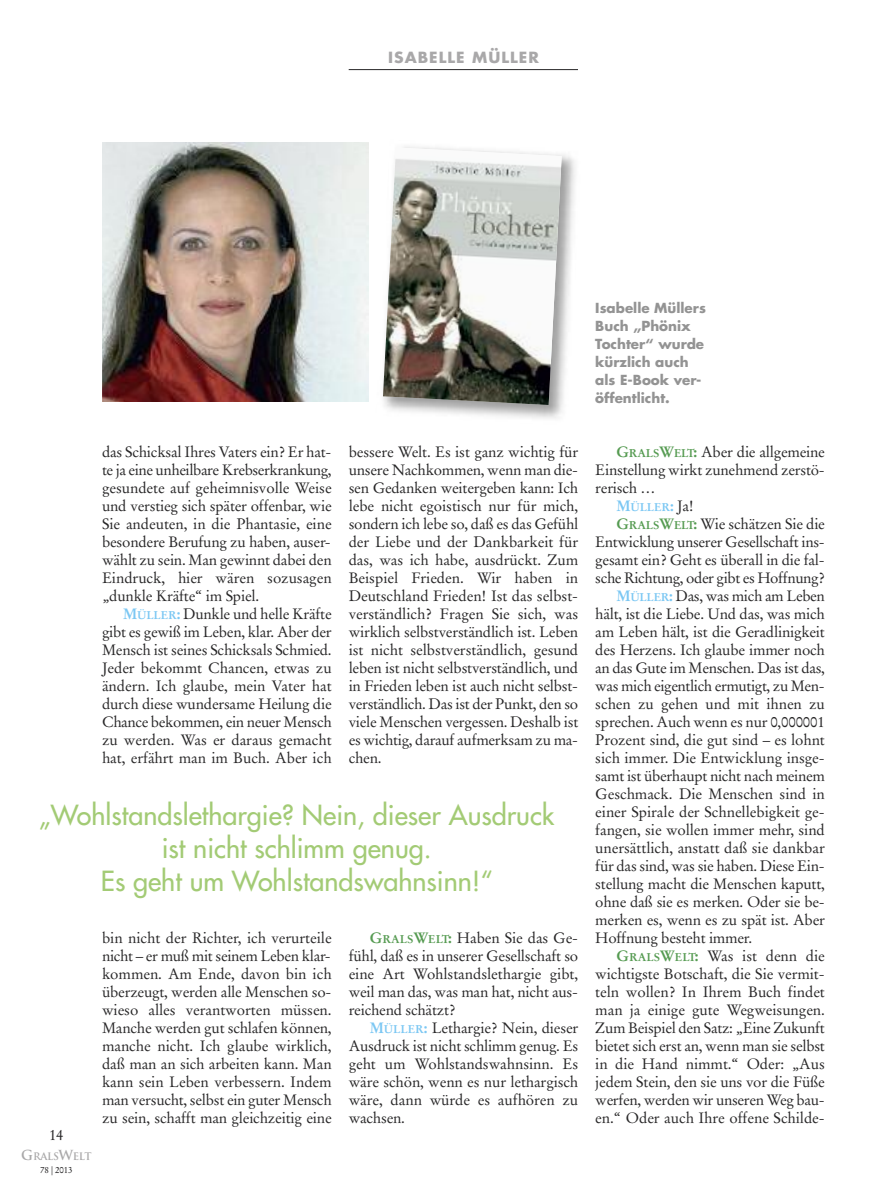
<style>
.page{position:relative;width:893px;height:1191px;background:#fff}
.page>*{position:absolute;margin:0;border:0;box-sizing:border-box;transform-origin:0 0}
.t1{font:27px/33px "Futura";color:#a3cb75;text-align:center}
.t2{font:15px/18px "Stempel Garamond LT Pro";letter-spacing:-.015em;color:#272627;text-align:justify}
.t3{font:700 15px "Futura LT Pro";letter-spacing:.07em;color:#a9a8a9}
.t4{font:700 13.5px/18px "Futura LT Pro";color:#939393}
.t5{font:700 11.25px "Stempel Garamond LT Pro";letter-spacing:-.02em;color:#7bc7f3}
.t6{font:700 10.2px "Trajan Pro";letter-spacing:-.025em;color:#a9a8a9}
.t7{font:9px "Stempel Garamond LT Pro";letter-spacing:-.015em;color:#272627}
.s1{font-weight:700;color:#7bc7f3}
.s2{font-weight:700;font-size:11.25px;color:#7bc7f3}
.s3{font-size:13.5px}
.s4{font-weight:700;color:#569b52}
.s5{font-weight:700;font-size:11.25px;color:#569b52}
.s6{font-size:15px}
.s7{font-weight:400;font-size:15px;color:#272627}
</style>
<div class="page">
<hr style="left:349px;top:69px;width:229px;height:1px;background:#272627">
<img style="left:102px;top:142px;width:266px;height:260px">
<img style="left:384px;top:146px;width:191px;height:273px">
<img style="left:383px;top:147px;width:179px;height:258px">
<p class="t3" style="left:388px;top:45px;width:152px">ISABELLE MÜLLER</p>
<p class="t2" style="left:102px;top:444px;width:231px">das Schicksal Ihres Vaters ein? Er hat&shy;te ja eine unheilbare Krebserkrankung, gesundete auf geheimnisvolle Weise und verstieg sich später offenbar, wie Sie andeuten, in die Phantasie, eine besondere Berufung zu haben, auser&shy;wählt zu sein. Man gewinnt dabei den Eindruck, hier wären sozusagen „dunkle Kräfte“ im Spiel.</p>
<p class="t2" style="left:102px;top:606px;width:231px;text-indent:21px"><span class="s1">M</span><span class="s2">ÜLLER</span><span class="s1">:</span> Dunkle und helle Kräfte gibt es gewiß im Leben, klar. Aber der Mensch ist seines Schicksals Schmied.<br>Jeder bekommt Chancen, etwas zu ändern. Ich glaube, mein Vater hat durch diese wundersame Heilung die Chance bekommen, ein neuer Mensch zu werden. Was er daraus gemacht hat, erfährt man im Buch. Aber ich</p>
<p class="t2" style="left:349px;top:444px;width:231px">bessere Welt. Es ist ganz wichtig für unsere Nachkommen, wenn man die&shy;sen Gedanken weitergeben kann: Ich lebe nicht egoistisch nur für mich, sondern ich lebe so, daß es das Gefühl der Liebe und der Dankbarkeit für das, was ich habe, ausdrückt. Zum Beispiel Frieden. Wir haben in Deutschland Frieden! Ist das selbst&shy;verständlich? Fragen Sie sich, was wirklich selbstverständlich ist. Leben ist nicht selbstverständlich, gesund leben ist nicht selbstverständlich, und in Frieden leben ist auch nicht selbst&shy;verständlich. Das ist der Punkt, den so viele Menschen vergessen. Deshalb ist es wichtig, darauf aufmerksam zu ma&shy;chen.</p>
<h1 class="t1" style="left:39px;top:800px;width:517px">„Wohlstandslethargie? Nein, dieser Ausdruck ist nicht schlimm genug.<br>Es geht um Wohlstandswahnsinn!“</h1>
<p class="t2" style="left:49px;top:1127px;width:16px">14</p>
<p class="t6" style="left:21px;top:1150px;width:72px"><span class="s3">G</span>RALS<span class="s3">W</span>ELT</p>
<p class="t7" style="left:40px;top:1167px;width:34px">78 | 2013</p>
<p class="t2" style="left:102px;top:930px;width:231px">bin nicht der Richter, ich verurteile nicht – er muß mit seinem Leben klar&shy;kommen. Am Ende, davon bin ich überzeugt, werden alle Menschen so&shy;wieso alles verantworten müssen.<br>Manche werden gut schlafen können, manche nicht. Ich glaube wirklich, daß man an sich arbeiten kann. Man kann sein Leben verbessern. Indem man versucht, selbst ein guter Mensch zu sein, schafft man gleichzeitig eine</p>
<p class="t2" style="left:349px;top:930px;width:231px;text-indent:21px"><span class="s4">G</span><span class="s5">RALS</span><span class="s4">W</span><span class="s5">ELT</span><span class="s4">:</span> Haben Sie das Ge&shy;fühl, daß es in unserer Gesellschaft so eine Art Wohlstandslethargie gibt, weil man das, was man hat, nicht aus&shy;reichend schätzt?</p>
<p class="t2" style="left:349px;top:1020px;width:231px;text-indent:21px"><span class="s1">M</span><span class="s2">ÜLLER</span><span class="s1">:</span> Lethargie? Nein, dieser Ausdruck ist nicht schlimm genug. Es geht um Wohlstandswahnsinn. Es wäre schön, wenn es nur lethargisch wäre, dann würde es aufhören zu wachsen.</p>
<p class="t4" style="left:595px;top:298px;width:112px">Isabelle Müllers<br>Buch „Phönix<br>Tochter“ wurde kürzlich auch als E-Book ver&shy;öffentlicht.</p>
<p class="t2" style="left:595px;top:444px;width:231px;text-indent:21px"><span class="s4">G</span><span class="s5">RALS</span><span class="s4">W</span><span class="s5">ELT</span><span class="s4">:</span> Aber die allgemeine Einstellung wirkt zunehmend zerstö&shy;rerisch …</p>
<p class="t5" style="left:617px;top:503px;width:79px"><span class="s6">M</span>ÜLLER<span class="s6">:</span> <span class="s7">Ja!</span></p>
<p class="t2" style="left:617px;top:516px;width:210px"><span class="s4">G</span><span class="s5">RALS</span><span class="s4">W</span><span class="s5">ELT</span><span class="s4">:</span> Wie schätzen Sie die</p>
<p class="t2" style="left:595px;top:534px;width:231px">Entwicklung unserer Gesellschaft ins-</p>
<p class="t2" style="left:595px;top:552px;width:231px">gesamt ein? Geht es überall in die fal-</p>
<p class="t2" style="left:595px;top:570px;width:231px">sche Richtung, oder gibt es Hoffnung?</p>
<p class="t2" style="left:617px;top:588px;width:210px"><span class="s1">M</span><span class="s2">ÜLLER</span><span class="s1">:</span> Das, was mich am Leben</p>
<p class="t2" style="left:595px;top:606px;width:231px">hält, ist die Liebe. Und das, was mich</p>
<p class="t2" style="left:595px;top:624px;width:231px">am Leben hält, ist die Geradlinigkeit</p>
<p class="t2" style="left:595px;top:642px;width:231px">des Herzens. Ich glaube immer noch</p>
<p class="t2" style="left:595px;top:660px;width:231px">an das Gute im Menschen. Das ist das,</p>
<p class="t2" style="left:595px;top:678px;width:231px">was mich eigentlich ermutigt, zu Men-</p>
<p class="t2" style="left:595px;top:696px;width:231px">schen zu gehen und mit ihnen zu</p>
<p class="t2" style="left:595px;top:714px;width:231px">sprechen. Auch wenn es nur 0,000001</p>
<p class="t2" style="left:595px;top:732px;width:231px">Prozent sind, die gut sind – es lohnt</p>
<p class="t2" style="left:595px;top:750px;width:231px">sich immer. Die Entwicklung insge-</p>
<p class="t2" style="left:595px;top:768px;width:231px">samt ist überhaupt nicht nach meinem</p>
<p class="t2" style="left:595px;top:786px;width:231px">Geschmack. Die Menschen sind in</p>
<p class="t2" style="left:595px;top:804px;width:231px">einer Spirale der Schnellebigkeit ge-</p>
<p class="t2" style="left:595px;top:822px;width:231px">fangen, sie wollen immer mehr, sind</p>
<p class="t2" style="left:595px;top:840px;width:231px">unersättlich, anstatt daß sie dankbar</p>
<p class="t2" style="left:595px;top:858px;width:231px">für das sind, was sie haben. Diese Ein-</p>
<p class="t2" style="left:595px;top:876px;width:231px">stellung macht die Menschen kaputt,</p>
<p class="t2" style="left:595px;top:894px;width:231px">ohne daß sie es merken. Oder sie be-</p>
<p class="t2" style="left:595px;top:912px;width:231px">merken es, wenn es zu spät ist. Aber</p>
<p class="t2" style="left:595px;top:930px;width:158px">Hoffnung besteht immer.</p>
<p class="t2" style="left:617px;top:948px;width:210px"><span class="s4">G</span><span class="s5">RALS</span><span class="s4">W</span><span class="s5">ELT</span><span class="s4">:</span> Was ist denn die</p>
<p class="t2" style="left:595px;top:966px;width:231px">wichtigste Botschaft, die Sie vermit-</p>
<p class="t2" style="left:595px;top:984px;width:231px">teln wollen? In Ihrem Buch findet</p>
<p class="t2" style="left:595px;top:1002px;width:231px">man ja einige gute Wegweisungen.</p>
<p class="t2" style="left:595px;top:1020px;width:231px">Zum Beispiel den Satz: „Eine Zukunft</p>
<p class="t2" style="left:595px;top:1038px;width:231px">bietet sich erst an, wenn man sie selbst</p>
<p class="t2" style="left:595px;top:1056px;width:231px">in die Hand nimmt.“ Oder: „Aus</p>
<p class="t2" style="left:595px;top:1074px;width:231px">jedem Stein, den sie uns vor die Füße</p>
<p class="t2" style="left:595px;top:1092px;width:231px">werfen, werden wir unseren Weg bau-</p>
<p class="t2" style="left:595px;top:1110px;width:231px">en.“ Oder auch Ihre offene Schilde-</p>
</div>
